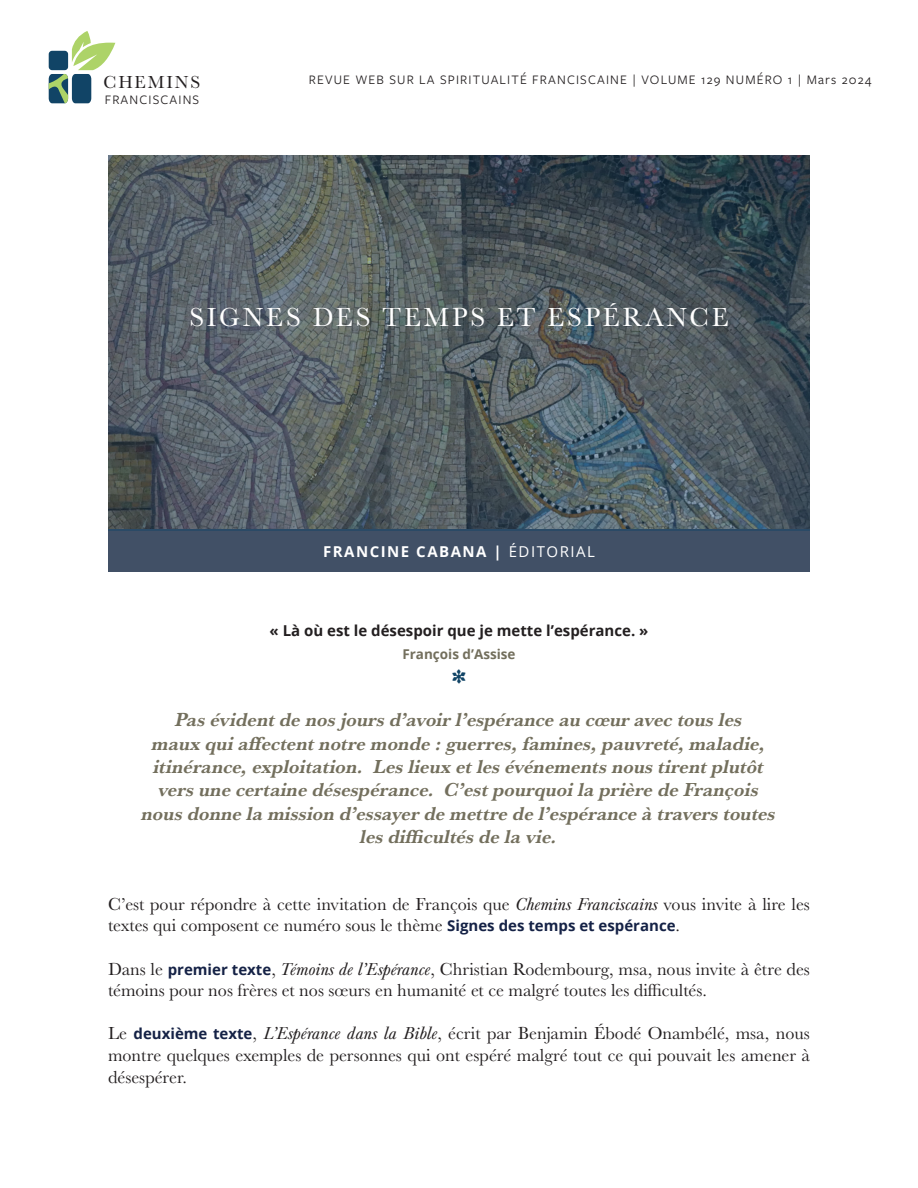
<style>
.page{position:relative;width:918px;height:1188px;background:#fff}
.page>*{position:absolute;margin:0;border:0;box-sizing:border-box;transform-origin:0 0}
.t1{font:27px "Baskerville URW";letter-spacing:.1em;color:#fff}
.Exergue_centrée{font:italic 700 19.5px/23.4px "Baskerville URW";color:#736f5d;text-align:center}
.corps{font:18px/21.6px "Baskerville URW";color:#231f20}
.corps-2{font:18px "Baskerville URW";letter-spacing:.1em;color:#231f20}
.Intro_gras{font:700 15px "Open Sans";color:#231f20}
.t2{font:700 15px "Open Sans";letter-spacing:.1em;color:#fff}
.t3{font:13.5px "Freight Sans Pro";letter-spacing:.085em;color:#231f20}
.Exergue_source{font:700 13.5px "Open Sans";color:#736f5d}
.s1{font-weight:400}
.s2{font-style:italic}
.s3{font-family:"Open Sans";font-weight:700;font-size:15px;color:#152246}
</style>
<div class="page">
<svg style="left:49px;top:31px;width:66px;height:72px"></svg>
<div style="left:108px;top:530px;width:702px;height:42px;background:#415066"></div>
<svg style="left:108px;top:155px;width:702px;height:375px;background:#505a60"></svg>
<p class="corps-2" style="left:104px;top:70px;width:98px">CHEMINS</p>
<p class="t3" style="left:105px;top:90px;width:96px">FRANCISCAINS</p>
<p class="t3" style="left:309px;top:71px;width:564px">REVUE WEB SUR LA SPIRITUALITÉ FRANCISCAINE | VOLUME 129 NUMÉRO 1 | Mars 2024</p>
<p class="t1" style="left:189px;top:299px;width:541px">SIGNES DES TEMPS ET ESPÉRANCE</p>
<p class="t2" style="left:323px;top:541px;width:273px">FRANCINE CABANA | <span class="s1">ÉDITORIAL</span></p>
<p class="Intro_gras" style="left:270px;top:620px;width:380px">« Là où est le désespoir que je mette l’espérance. »</p>
<p class="Exergue_source" style="left:402px;top:644px;width:115px">François d’Assise</p>
<p class="Exergue_centrée" style="left:142px;top:708px;width:636px">Pas évident de nos jours d’avoir l’espérance au cœur avec tous les<br>maux qui affectent notre monde : guerres, famines, pauvreté, maladie, itinérance, exploitation. Les lieux et les événements nous tirent plutôt vers une certaine désespérance. C’est pourquoi la prière de François nous donne la mission d’essayer de mettre de l’espérance à travers toutes les difficultés de la vie.</p>
<p class="corps" style="left:108px;top:892px;width:703px">C’est pour répondre à cette invitation de François que <span class="s2">Chemins Franciscains</span> vous invite à lire les textes qui composent ce numéro sous le thème <span class="s3">Signes des temps et espérance</span>.</p>
<p class="corps" style="left:108px;top:957px;width:703px">Dans le <span class="s3">premier texte</span>, <span class="s2">Témoins de l’Espérance</span>, Christian Rodembourg, msa, nous invite à être des témoins pour nos frères et nos sœurs en humanité et ce malgré toutes les difficultés.</p>
<p class="corps" style="left:108px;top:1022px;width:704px;text-align:justify">Le <span class="s3">deuxième texte</span>, <span class="s2">L’Espérance dans la Bible</span>, écrit par Benjamin Ébodé Onambélé, msa, nous montre quelques exemples de personnes qui ont espéré malgré tout ce qui pouvait les amener à désespérer.</p>
</div>
